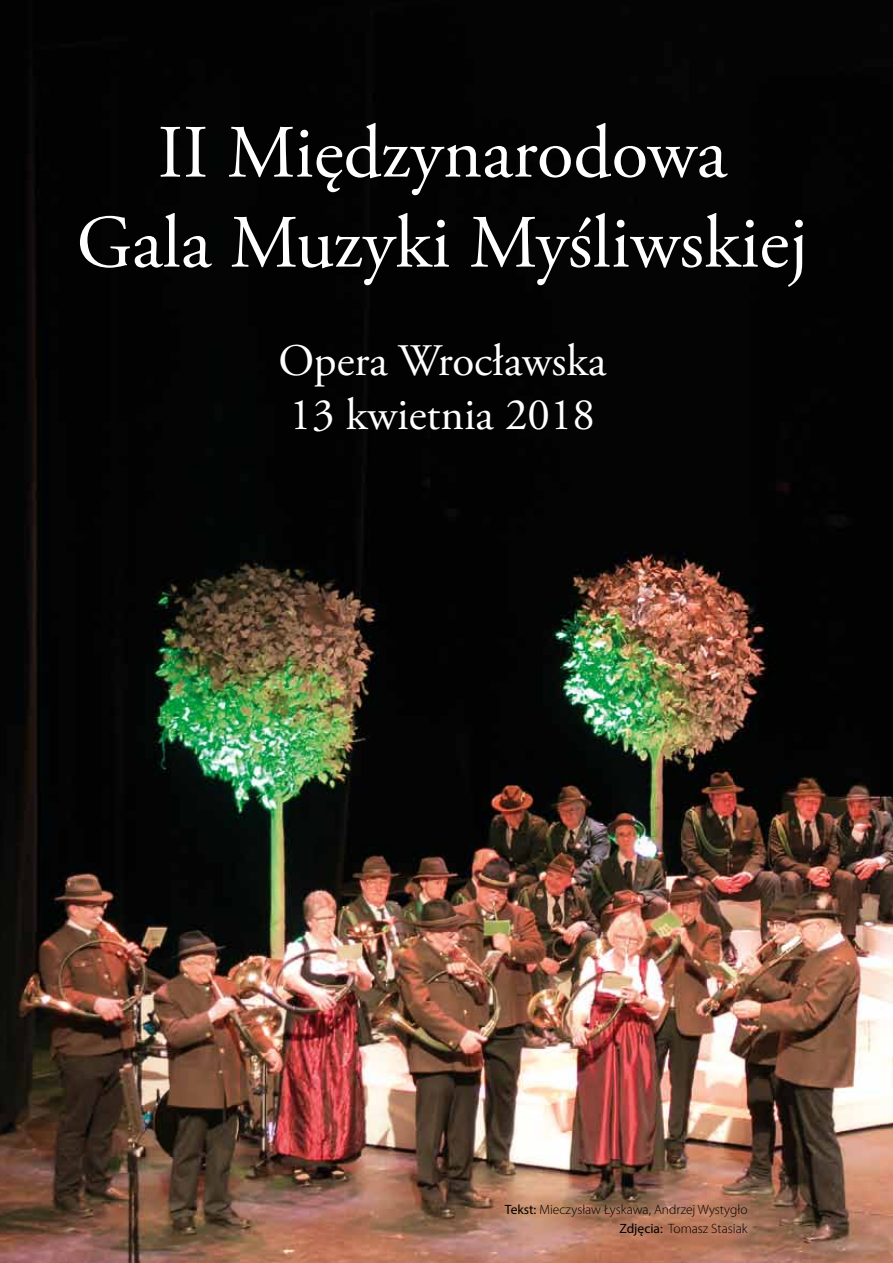
<style>
.page{position:relative;width:893px;height:1263px;background:#fff}
.page>*{position:absolute;margin:0;border:0;box-sizing:border-box;transform-origin:0 0}
.t1{font:75px/90px "Adobe Garamond Pro";color:#fff;text-align:center}
.t2{font:45px/54px "Adobe Garamond Pro";color:#fff}
.t3{font:300 13.5px/19.5px "Myriad Pro";color:#000;text-align:right}
.s1{font-weight:400}
</style>
<div class="page">
<img style="left:0;top:0;width:893px;height:1263px">
<h1 class="t1" style="left:77px;top:110px;width:733px">II Międzynarodowa<br>Gala Muzyki Myśliwskiej</h1>
<h2 class="t2" style="left:278px;top:335px;width:329px">Opera Wrocławska<br>13 kwietnia 2018</h2>
<p class="t3" style="left:505px;top:1199px;width:244px"><span class="s1">Tekst:</span> Mieczysław Łyskawa, Andrzej Wystygło<br><span class="s1">Zdjęcia:</span> Tomasz Stasiak</p>
</div>
